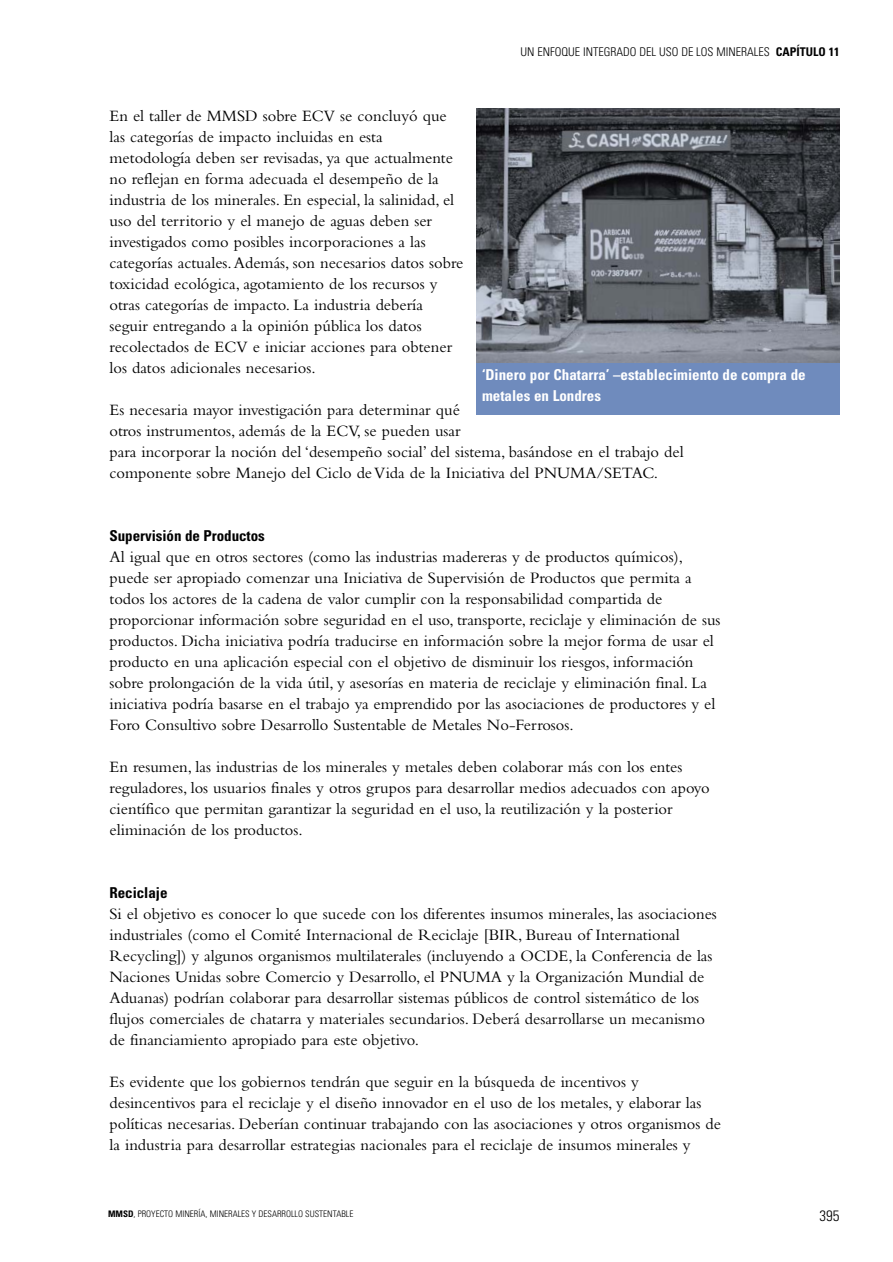
<style>
.page{position:relative;width:893px;height:1262px;background:#fff}
.page>*{position:absolute;margin:0;border:0;box-sizing:border-box;transform-origin:0 0}
.t1{font:16.5px/21px "Bembo";color:#000}
.t2{font:700 condensed 15px/21px "Univers";color:#fff}
.t3{font:700 condensed 15px "Univers";letter-spacing:-.005em;color:#000}
.t4{font:300 condensed 15px "Univers";color:#000}
.t5{font:300 condensed 12px "Univers";color:#000}
.t6{font:300 condensed 9px "Univers";color:#000}
.s1{font-weight:700}
</style>
<div class="page">
<img style="left:476px;top:108px;width:363px;height:255px">
<div style="left:476px;top:363px;width:363px;height:51px;background:#6f8bbd"></div>
<p class="t5" style="left:520px;top:47px;width:320px">UN ENFOQUE INTEGRADO DEL USO DE LOS MINERALES <span class="s1">CAPÍTULO 11</span></p>
<p class="t1" style="left:110px;top:106px;width:355px">En el taller de MMSD sobre ECV se concluyó que las categorías de impacto incluidas en esta metodología deben ser revisadas, ya que actualmente no reflejan en forma adecuada el desempeño de la industria de los minerales. En especial, la salinidad, el uso del territorio y el manejo de aguas deben ser investigados como posibles incorporaciones a las categorías actuales.Además, son necesarios datos sobre toxicidad ecológica, agotamiento de los recursos y otras categorías de impacto. La industria debería seguir entregando a la opinión pública los datos recolectados de ECV e iniciar acciones para obtener los datos adicionales necesarios.</p>
<p class="t1" style="left:110px;top:400px;width:575px">Es necesaria mayor investigación para determinar qué<br>otros instrumentos, además de la ECV, se pueden usar<br>para incorporar la noción del ‘desempeño social’ del sistema, basándose en el trabajo del componente sobre Manejo del Ciclo de Vida de la Iniciativa del PNUMA/SETAC.</p>
<p class="t2" style="left:482px;top:366px;width:325px">‘Dinero por Chatarra’ –establecimiento de compra de metales en Londres</p>
<p class="t3" style="left:110px;top:530px;width:157px">Supervisión de Productos</p>
<p class="t1" style="left:110px;top:547px;width:612px">Al igual que en otros sectores (como las industrias madereras y de productos químicos), puede ser apropiado comenzar una Iniciativa de Supervisión de Productos que permita a todos los actores de la cadena de valor cumplir con la responsabilidad compartida de proporcionar información sobre seguridad en el uso, transporte, reciclaje y eliminación de sus productos. Dicha iniciativa podría traducirse en información sobre la mejor forma de usar el producto en una aplicación especial con el objetivo de disminuir los riesgos, información sobre prolongación de la vida útil, y asesorías en materia de reciclaje y eliminación final. La iniciativa podría basarse en el trabajo ya emprendido por las asociaciones de productores y el Foro Consultivo sobre Desarrollo Sustentable de Metales No-Ferrosos.</p>
<p class="t1" style="left:110px;top:757px;width:601px">En resumen, las industrias de los minerales y metales deben colaborar más con los entes reguladores, los usuarios finales y otros grupos para desarrollar medios adecuados con apoyo científico que permitan garantizar la seguridad en el uso, la reutilización y la posterior eliminación de los productos.</p>
<p class="t3" style="left:110px;top:887px;width:59px">Reciclaje</p>
<p class="t1" style="left:110px;top:904px;width:608px">Si el objetivo es conocer lo que sucede con los diferentes insumos minerales, las asociaciones industriales (como el Comité Internacional de Reciclaje [BIR, Bureau of International Recycling]) y algunos organismos multilaterales (incluyendo a OCDE, la Conferencia de las Naciones Unidas sobre Comercio y Desarrollo, el PNUMA y la Organización Mundial de Aduanas) podrían colaborar para desarrollar sistemas públicos de control sistemático de los flujos comerciales de chatarra y materiales secundarios. Deberá desarrollarse un mecanismo de financiamiento apropiado para este objetivo.</p>
<p class="t1" style="left:110px;top:1072px;width:613px">Es evidente que los gobiernos tendrán que seguir en la búsqueda de incentivos y desincentivos para el reciclaje y el diseño innovador en el uso de los metales, y elaborar las políticas necesarias. Deberían continuar trabajando con las asociaciones y otros organismos de la industria para desarrollar estrategias nacionales para el reciclaje de insumos minerales y</p>
<p class="t6" style="left:108px;top:1210px;width:247px"><span class="s1">MMSD</span>, PROYECTO MINERÍA, MINERALES Y DESARROLLO SUSTENTABLE</p>
<p class="t4" style="left:819px;top:1210px;width:21px">395</p>
</div>
